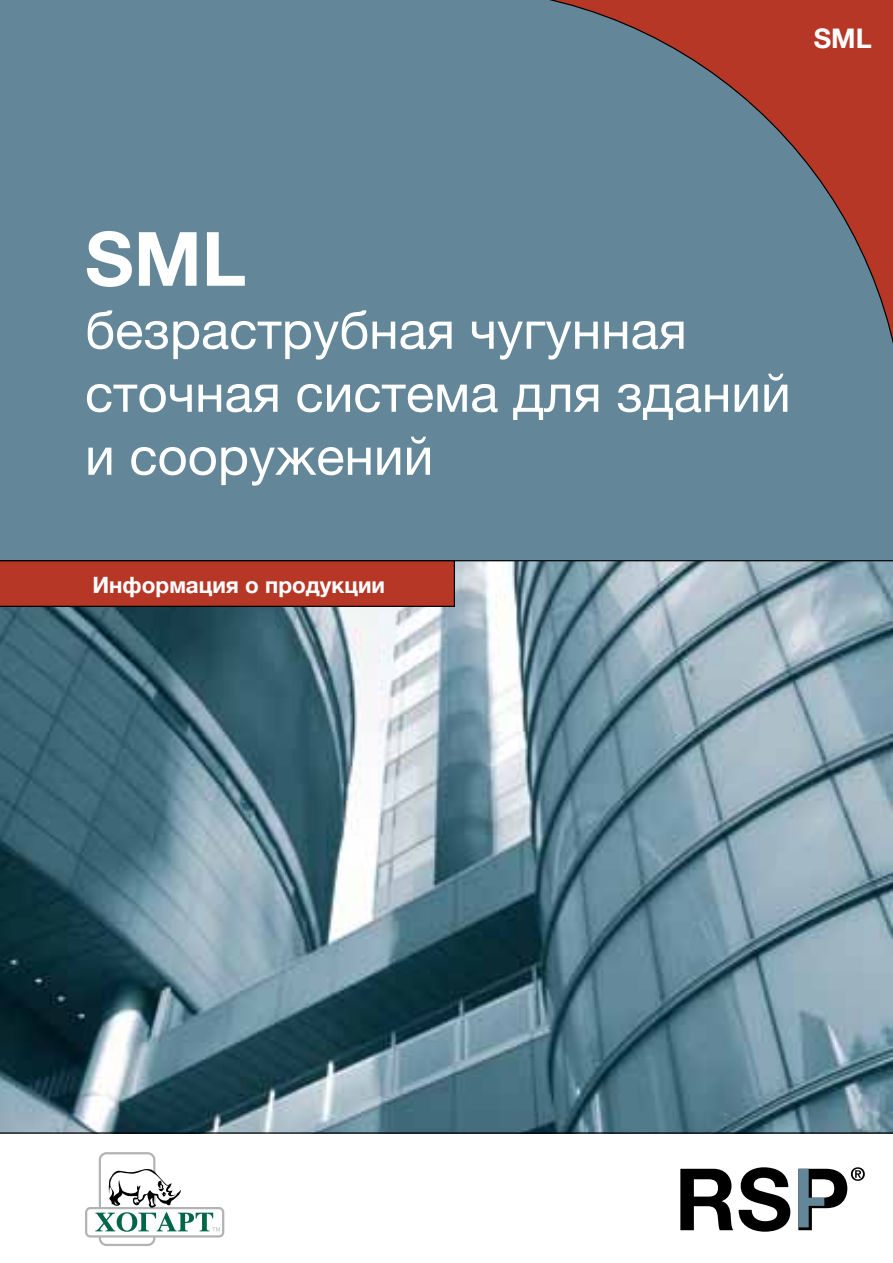
<style>
.page{position:relative;width:893px;height:1263px;background:#fff}
.page>*{position:absolute;margin:0;border:0;box-sizing:border-box;transform-origin:0 0}
.t1{font:700 75px "Helvetica Neue";color:#fff}
.t2{font:52.5px/63px "Helvetica Neue";color:#fff}
.t3{font:700 27px "Helvetica Neue";color:#fff}
.t4{font:700 22.5px "Helvetica Neue";color:#fff}
</style>
<div class="page">
<img style="left:0;top:561px;width:893px;height:571px">
<div style="left:0;top:0;width:893px;height:561px;background:#638798"></div>
<svg style="left:680px;top:1167px;width:110px;height:65px"></svg>
<svg style="left:798px;top:1167px;width:67px;height:63px"></svg>
<hr style="left:0;top:1132px;width:893px;height:1px;background:#000">
<svg style="left:433px;top:0;width:460px;height:514px;background:#6f7a86"></svg>
<svg style="left:0;top:560px;width:455px;height:47px;background:#ac3424"></svg>
<svg style="left:85px;top:1152px;width:139px;height:94px"></svg>
<p class="t3" style="left:814px;top:17px;width:60px">SML</p>
<h1 class="t1" style="left:85px;top:200px;width:163px">SML</h1>
<p class="t2" style="left:85px;top:302px;width:707px">безраструбная чугунная сточная система для зданий и сооружений</p>
<p class="t4" style="left:92px;top:567px;width:294px">Информация о продукции</p>
</div>
